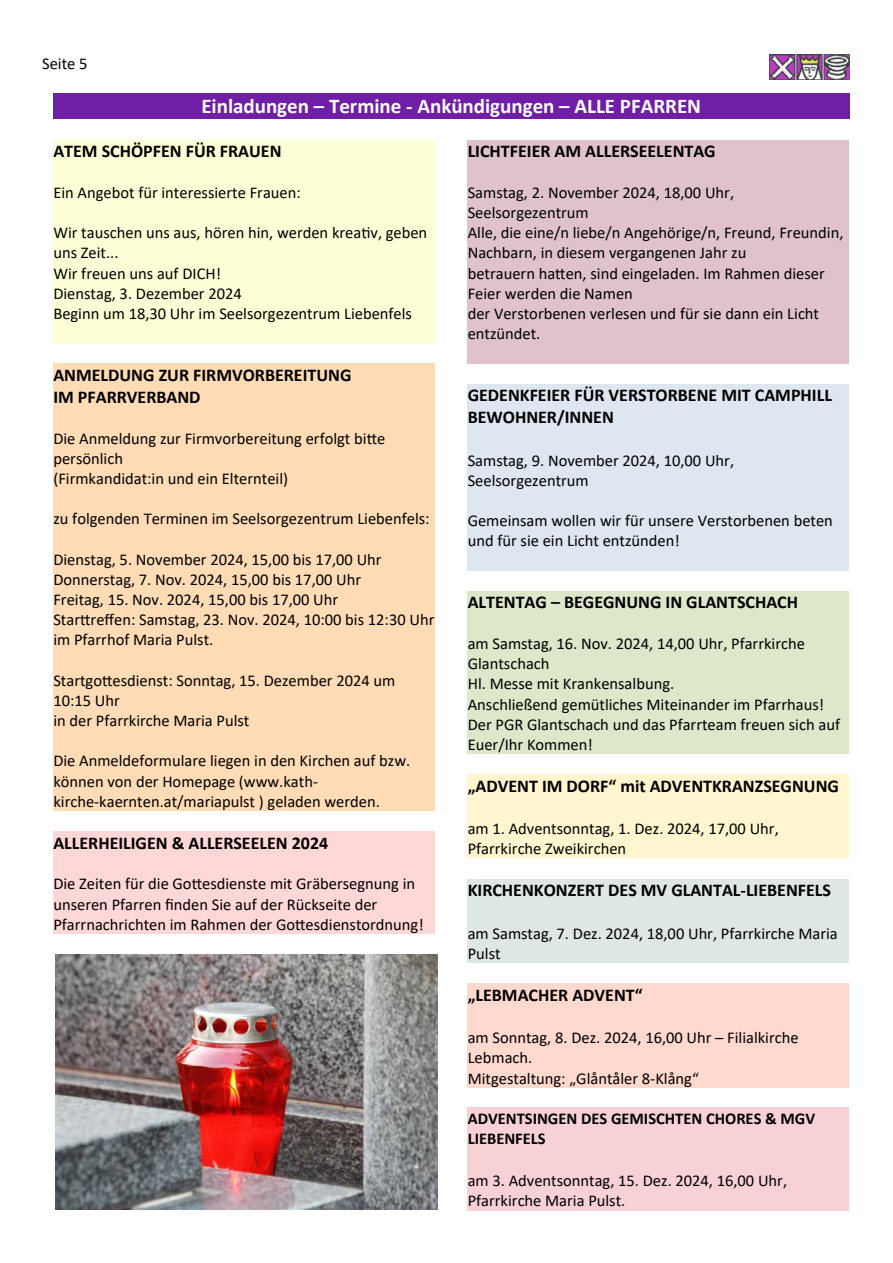
<style>
.page{position:relative;width:893px;height:1263px;background:#fff}
.page>*{position:absolute;margin:0;border:0;box-sizing:border-box;transform-origin:0 0}
.t1{font:700 21px "Calibri";color:#fff}
.t2{font:700 18px/22px "Calibri";color:#000}
.t3{font:16.5px/20.2px "Calibri";color:#000}
.t4{font:700 16.5px/20.2px "Calibri";color:#000}
</style>
<div class="page">
<img style="left:770px;top:54px;width:79px;height:26px">
<div style="left:53px;top:93px;width:796px;height:25px;background:#711ea6"></div>
<div style="left:53px;top:140px;width:382px;height:22px;background:#ffffd7"></div>
<div style="left:53px;top:162px;width:382px;height:20px;background:#ffffd7"></div>
<div style="left:53px;top:182px;width:382px;height:20px;background:#ffffd7"></div>
<div style="left:53px;top:202px;width:382px;height:20px;background:#ffffd7"></div>
<div style="left:53px;top:222px;width:382px;height:41px;background:#ffffd7"></div>
<div style="left:53px;top:262px;width:382px;height:21px;background:#ffffd7"></div>
<div style="left:53px;top:283px;width:382px;height:20px;background:#ffffd7"></div>
<div style="left:53px;top:303px;width:382px;height:20px;background:#ffffd7"></div>
<div style="left:53px;top:323px;width:382px;height:20px;background:#ffffd7"></div>
<div style="left:53px;top:363px;width:382px;height:22px;background:#ffdbb6"></div>
<div style="left:53px;top:385px;width:382px;height:22px;background:#ffdbb6"></div>
<div style="left:53px;top:407px;width:382px;height:21px;background:#ffdbb6"></div>
<div style="left:53px;top:427px;width:382px;height:41px;background:#ffdbb6"></div>
<div style="left:53px;top:468px;width:382px;height:20px;background:#ffdbb6"></div>
<div style="left:53px;top:488px;width:382px;height:20px;background:#ffdbb6"></div>
<div style="left:53px;top:508px;width:382px;height:20px;background:#ffdbb6"></div>
<div style="left:53px;top:528px;width:382px;height:21px;background:#ffdbb6"></div>
<div style="left:53px;top:549px;width:382px;height:20px;background:#ffdbb6"></div>
<div style="left:53px;top:569px;width:382px;height:20px;background:#ffdbb6"></div>
<div style="left:53px;top:589px;width:382px;height:20px;background:#ffdbb6"></div>
<div style="left:53px;top:609px;width:382px;height:20px;background:#ffdbb6"></div>
<div style="left:53px;top:629px;width:382px;height:20px;background:#ffdbb6"></div>
<div style="left:53px;top:649px;width:382px;height:21px;background:#ffdbb6"></div>
<div style="left:53px;top:670px;width:382px;height:40px;background:#ffdbb6"></div>
<div style="left:53px;top:710px;width:382px;height:20px;background:#ffdbb6"></div>
<div style="left:53px;top:730px;width:382px;height:20px;background:#ffdbb6"></div>
<div style="left:53px;top:750px;width:382px;height:41px;background:#ffdbb6"></div>
<div style="left:53px;top:791px;width:382px;height:20px;background:#ffdbb6"></div>
<div style="left:53px;top:831px;width:382px;height:22px;background:#ffd7d7"></div>
<div style="left:53px;top:853px;width:382px;height:20px;background:#ffd7d7"></div>
<div style="left:53px;top:873px;width:382px;height:61px;background:#ffd7d7"></div>
<div style="left:467px;top:140px;width:382px;height:22px;background:#e0c2cd"></div>
<div style="left:467px;top:162px;width:382px;height:20px;background:#e0c2cd"></div>
<div style="left:467px;top:182px;width:382px;height:40px;background:#e0c2cd"></div>
<div style="left:467px;top:222px;width:382px;height:20px;background:#e0c2cd"></div>
<div style="left:467px;top:242px;width:382px;height:21px;background:#e0c2cd"></div>
<div style="left:467px;top:262px;width:382px;height:41px;background:#e0c2cd"></div>
<div style="left:467px;top:303px;width:382px;height:40px;background:#e0c2cd"></div>
<div style="left:467px;top:343px;width:382px;height:20px;background:#e0c2cd"></div>
<div style="left:467px;top:384px;width:382px;height:44px;background:#dee6ef"></div>
<div style="left:467px;top:427px;width:382px;height:22px;background:#dee6ef"></div>
<div style="left:467px;top:449px;width:382px;height:41px;background:#dee6ef"></div>
<div style="left:467px;top:490px;width:382px;height:20px;background:#dee6ef"></div>
<div style="left:467px;top:510px;width:382px;height:40px;background:#dee6ef"></div>
<div style="left:467px;top:550px;width:382px;height:20px;background:#dee6ef"></div>
<div style="left:467px;top:591px;width:382px;height:22px;background:#dde8cb"></div>
<div style="left:467px;top:613px;width:382px;height:20px;background:#dde8cb"></div>
<div style="left:467px;top:633px;width:382px;height:40px;background:#dde8cb"></div>
<div style="left:467px;top:673px;width:382px;height:20px;background:#dde8cb"></div>
<div style="left:467px;top:693px;width:382px;height:21px;background:#dde8cb"></div>
<div style="left:467px;top:714px;width:382px;height:40px;background:#dde8cb"></div>
<div style="left:467px;top:774px;width:382px;height:22px;background:#fff5ce"></div>
<div style="left:467px;top:796px;width:382px;height:22px;background:#fff5ce"></div>
<div style="left:467px;top:818px;width:382px;height:40px;background:#fff5ce"></div>
<div style="left:467px;top:879px;width:382px;height:21px;background:#dee7e5"></div>
<div style="left:467px;top:900px;width:382px;height:23px;background:#dee7e5"></div>
<div style="left:467px;top:922px;width:382px;height:41px;background:#dee7e5"></div>
<div style="left:467px;top:983px;width:382px;height:22px;background:#ffd8ce"></div>
<div style="left:467px;top:1005px;width:382px;height:22px;background:#ffd8ce"></div>
<div style="left:467px;top:1027px;width:382px;height:40px;background:#ffd8ce"></div>
<div style="left:467px;top:1067px;width:382px;height:21px;background:#ffd8ce"></div>
<div style="left:467px;top:1108px;width:382px;height:40px;background:#f7d1d5"></div>
<div style="left:467px;top:1148px;width:382px;height:22px;background:#f7d1d5"></div>
<div style="left:467px;top:1170px;width:382px;height:40px;background:#f7d1d5"></div>
<img style="left:55px;top:955px;width:382px;height:254px">
<p class="t3" style="left:42px;top:54px;width:47px">Seite 5</p>
<p class="t1" style="left:201px;top:96px;width:501px">Einladungen – Termine - Ankündigungen – ALLE PFARREN</p>
<p class="t2" style="left:53px;top:141px;width:230px">ATEM SCHÖPFEN FÜR FRAUEN</p>
<p class="t3" style="left:53px;top:183px;width:249px">Ein Angebot für interessierte Frauen:</p>
<p class="t3" style="left:53px;top:224px;width:375px">Wir tauschen uns aus, hören hin, werden kreativ, geben uns Zeit...<br>Wir freuen uns auf DICH!<br>Dienstag, 3. Dezember 2024<br>Beginn um 18,30 Uhr im Seelsorgezentrum Liebenfels</p>
<p class="t2" style="left:468px;top:141px;width:250px">LICHTFEIER AM ALLERSEELENTAG</p>
<p class="t3" style="left:468px;top:183px;width:377px">Samstag, 2. November 2024, 18,00 Uhr, Seelsorgezentrum<br>Alle, die eine/n liebe/n Angehörige/n, Freund, Freundin, Nachbarn, in diesem vergangenen Jahr zu<br>betrauern hatten, sind eingeladen. Im Rahmen dieser Feier werden die Namen<br>der Verstorbenen verlesen und für sie dann ein Licht entzündet.</p>
<p class="t2" style="left:53px;top:364px;width:300px">ANMELDUNG ZUR FIRMVORBEREITUNG<br>IM PFARRVERBAND</p>
<p class="t3" style="left:53px;top:429px;width:333px">Die Anmeldung zur Firmvorbereitung erfolgt bitte persönlich<br>(Firmkandidat:in und ein Elternteil)</p>
<p class="t3" style="left:53px;top:510px;width:378px">zu folgenden Terminen im Seelsorgezentrum Liebenfels:</p>
<p class="t3" style="left:53px;top:550px;width:382px">Dienstag, 5. November 2024, 15,00 bis 17,00 Uhr Donnerstag, 7. Nov. 2024, 15,00 bis 17,00 Uhr<br>Freitag, 15. Nov. 2024, 15,00 bis 17,00 Uhr<br>Starttreffen: Samstag, 23. Nov. 2024, 10:00 bis 12:30 Uhr im Pfarrhof Maria Pulst.</p>
<p class="t3" style="left:53px;top:671px;width:343px">Startgottesdienst: Sonntag, 15. Dezember 2024 um<br>10:15 Uhr<br>in der Pfarrkirche Maria Pulst</p>
<p class="t3" style="left:53px;top:752px;width:358px">Die Anmeldeformulare liegen in den Kirchen auf bzw. können von der Homepage (www.kath&shy;kirche-kaernten.at/mariapulst ) geladen werden.</p>
<p class="t2" style="left:53px;top:832px;width:276px">ALLERHEILIGEN &amp; ALLERSEELEN 2024</p>
<p class="t3" style="left:53px;top:875px;width:372px">Die Zeiten für die Gottesdienste mit Gräbersegnung in unseren Pfarren finden Sie auf der Rückseite der<br>Pfarrnachrichten im Rahmen der Gottesdienstordnung!</p>
<p class="t2" style="left:468px;top:385px;width:366px">GEDENKFEIER FÜR VERSTORBENE MIT CAMPHILL<br>BEWOHNER/INNEN</p>
<p class="t3" style="left:468px;top:451px;width:268px">Samstag, 9. November 2024, 10,00 Uhr,<br>Seelsorgezentrum</p>
<p class="t3" style="left:468px;top:512px;width:367px">Gemeinsam wollen wir für unsere Verstorbenen beten und für sie ein Licht entzünden!</p>
<p class="t2" style="left:468px;top:592px;width:332px">ALTENTAG – BEGEGNUNG IN GLANTSCHACH</p>
<p class="t3" style="left:468px;top:634px;width:374px">am Samstag, 16. Nov. 2024, 14,00 Uhr, Pfarrkirche Glantschach<br>Hl. Messe mit Krankensalbung.<br>Anschließend gemütliches Miteinander im Pfarrhaus!<br>Der PGR Glantschach und das Pfarrteam freuen sich auf Euer/Ihr Kommen!</p>
<p class="t2" style="left:468px;top:775px;width:373px">„ADVENT IM DORF“ mit ADVENTKRANZSEGNUNG</p>
<p class="t3" style="left:468px;top:820px;width:313px">am 1. Adventsonntag, 1. Dez. 2024, 17,00 Uhr,<br>Pfarrkirche Zweikirchen</p>
<p class="t2" style="left:468px;top:879px;width:365px">KIRCHENKONZERT DES MV GLANTAL-LIEBENFELS</p>
<p class="t3" style="left:468px;top:924px;width:372px">am Samstag, 7. Dez. 2024, 18,00 Uhr, Pfarrkirche Maria<br>Pulst</p>
<p class="t2" style="left:468px;top:984px;width:176px">„LEBMACHER ADVENT“</p>
<p class="t3" style="left:468px;top:1029px;width:332px">am Sonntag, 8. Dez. 2024, 16,00 Uhr – Filialkirche<br>Lebmach.<br>Mitgestaltung: „Glåntåler 8-Klång“</p>
<p class="t4" style="left:468px;top:1109px;width:349px">ADVENTSINGEN DES GEMISCHTEN CHORES &amp; MGV<br>LIEBENFELS</p>
<p class="t3" style="left:468px;top:1172px;width:321px">am 3. Adventsonntag, 15. Dez. 2024, 16,00 Uhr,<br>Pfarrkirche Maria Pulst.</p>
</div>
